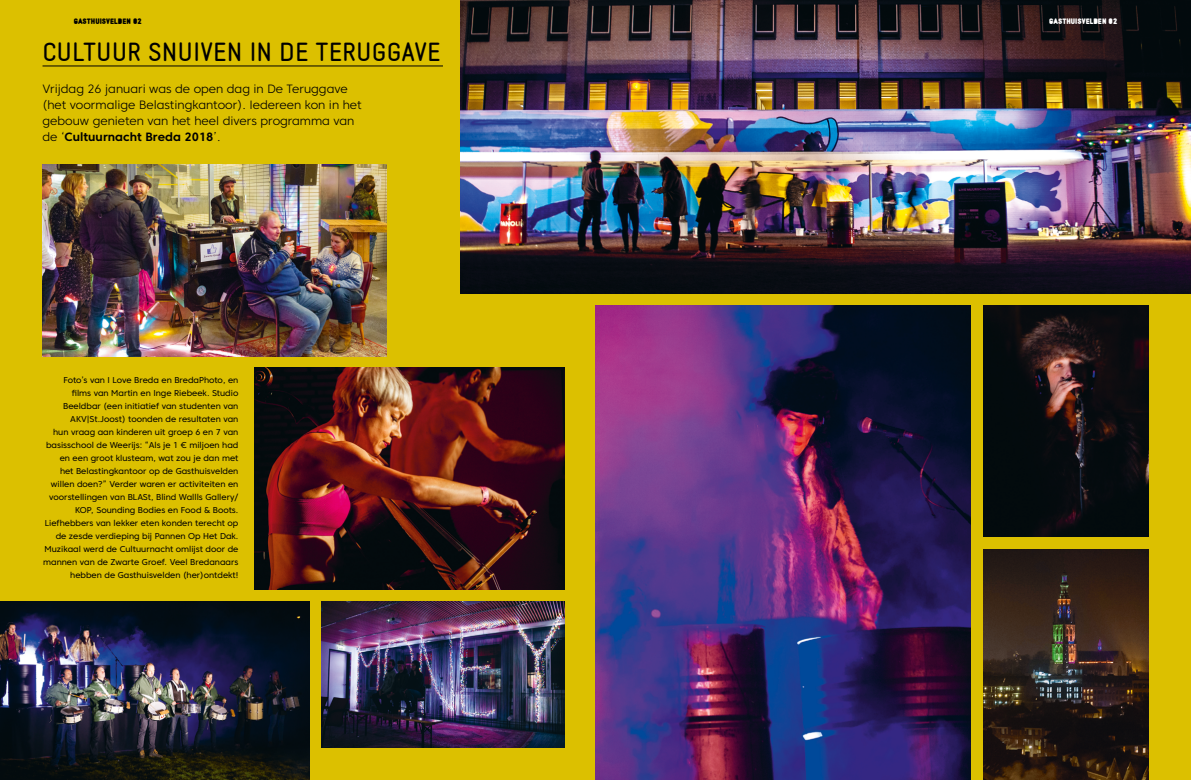
<style>
.page{position:relative;width:1191px;height:780px;background:#fff}
.page>*{position:absolute;margin:0;border:0;box-sizing:border-box;transform-origin:0 0}
.t1{font:23px "Naiv Bold Text";color:#000}
.t2{font:300 12px/16px "Core Sans C 35";color:#000}
.t3{font:700 12px "Core Sans C 65";color:#000}
.t4{font:8.5px/13px "Core Sans C 45";color:#000;text-align:right}
.t5{font:900 7px "Naiv";color:#000}
.t6{font:900 7px "Naiv";color:#fff}
.s1{font-family:"Core Sans C 35";font-weight:300}
</style>
<div class="page">
<div style="left:0;top:0;width:597px;height:780px;background:#dcc000"></div>
<div style="left:597px;top:0;width:594px;height:780px;background:#dcc000"></div>
<img style="left:595px;top:306px;width:375px;height:474px">
<img style="left:460px;top:0;width:731px;height:293px">
<img style="left:254px;top:367px;width:310px;height:222px">
<img style="left:43px;top:164px;width:343px;height:192px">
<img style="left:0;top:602px;width:310px;height:178px">
<img style="left:322px;top:602px;width:242px;height:145px">
<img style="left:983px;top:306px;width:165px;height:230px">
<img style="left:983px;top:549px;width:165px;height:231px">
<hr style="left:43px;top:66px;width:400px;height:1px;background:#000">
<p class="t5" style="left:74px;top:17px;width:70px">GASTHUISVELDEN 02</p>
<h1 class="t1" style="left:43px;top:37px;width:400px">CULTUUR SNUIVEN IN DE TERUGGAVE</h1>
<h2 class="t2" style="left:43px;top:81px;width:320px">Vrijdag 26 januari was de open dag in De Teruggave (het voormalige Belastingkantoor). Iedereen kon in het gebouw genieten van het heel divers programma van</h2>
<h2 class="t3" style="left:43px;top:129px;width:179px"><span class="s1">de ‘</span>Cultuurnacht Breda 2018<span class="s1">’.</span></h2>
<p class="t4" style="left:43px;top:373px;width:197px">Foto’s van I Love Breda en BredaPhoto, en films van Martin en Inge Riebeek. Studio Beeldbar (een initiatief van studenten van AKV|St.Joost) toonden de resultaten van<br>hun vraag aan kinderen uit groep 6 en 7 van basisschool de Weerijs: “Als je 1 € miljoen had en een groot klusteam, wat zou je dan met<br>het Belastingkantoor op de Gasthuisvelden willen doen?” Verder waren er activiteiten en voorstellingen van BLASt, Blind Wallls Gallery/ KOP, Sounding Bodies en Food &amp; Boots.<br>Liefhebbers van lekker eten konden terecht op de zesde verdieping bij Pannen Op Het Dak.<br>Muzikaal werd de Cultuurnacht omlijst door de mannen van de Zwarte Groef. Veel Bredanaars hebben de Gasthuisvelden (her)ontdekt!</p>
<p class="t6" style="left:1049px;top:17px;width:70px">GASTHUISVELDEN 02</p>
</div>
